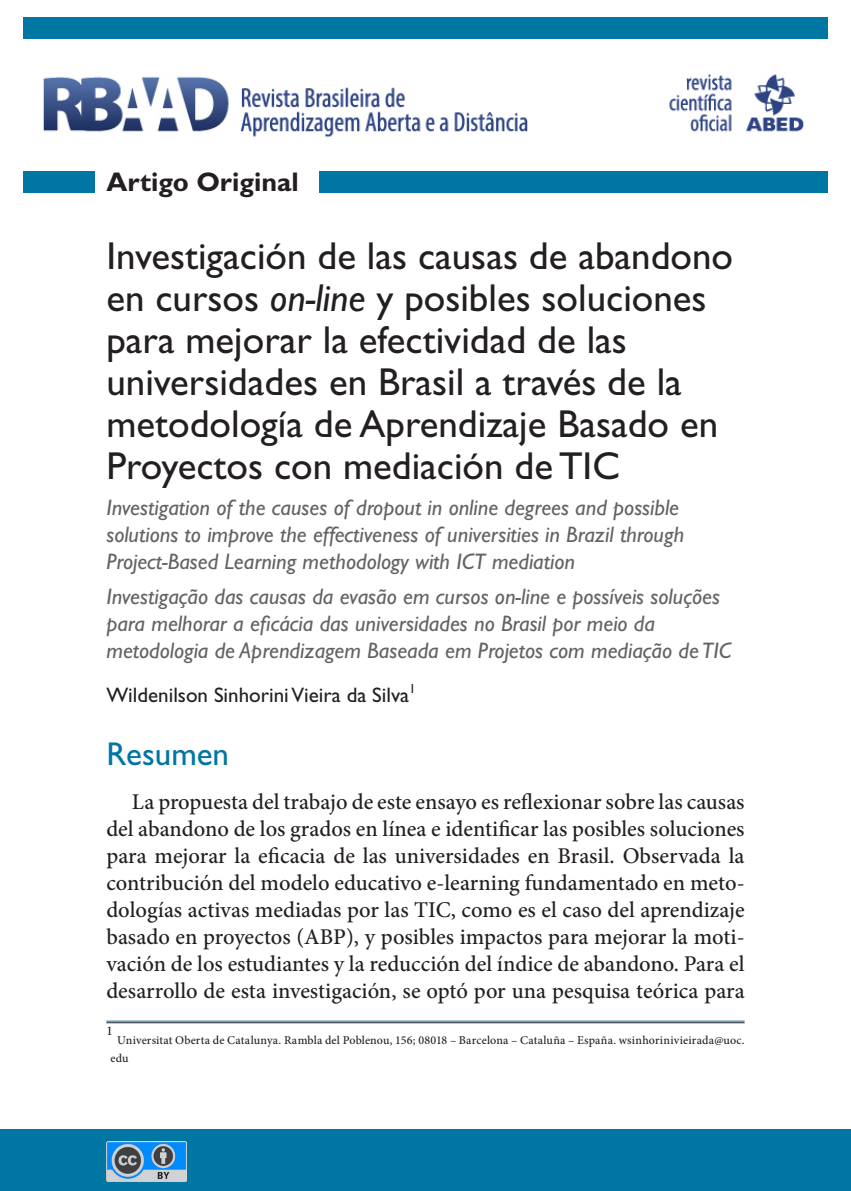
<style>
.page{position:relative;width:851px;height:1191px;background:#fff}
.page>*{position:absolute;margin:0;border:0;box-sizing:border-box;transform-origin:0 0}
.Título_Artigo{font:39px/42px "Gill Sans Std";color:#231f20}
.Titulo{font:33px "Gill Sans Std";color:#0076a3}
.secao_da_revista{font:700 27px "Gill Sans Std";color:#231f20}
.Texto_corrido{font:500 22.5px/27px "Minion Pro";color:#231f20;text-align:justify}
.titulo_artigo_traduc{font:italic 22.5px/27px "Gill Sans Std";color:#636366}
.Autor_Artigo{font:21px "Gill Sans Std";color:#231f20}
.Nota_de_rodapé_-_1a{font:500 13.05px "Minion Pro";color:#231f20}
.Nota_de_rodapé_-_1a-2{font:500 12px/18px "Minion Pro";letter-spacing:.01em;color:#231f20}
.s1{font-style:italic}
</style>
<div class="page">
<hr style="left:104px;top:0;width:1px;height:467px;background:#0076a3">
<div style="left:23px;top:17px;width:804px;height:21px;background:#0076a3"></div>
<div style="left:23px;top:171px;width:804px;height:22px;background:#0076a3"></div>
<img style="left:43px;top:65px;width:761px;height:80px">
<div style="left:0;top:1129px;width:850px;height:62px;background:#0076a3"></div>
<div style="left:95px;top:163px;width:224px;height:34px;background:#fff"></div>
<img style="left:107px;top:1141px;width:80px;height:40px">
<hr style="left:106px;top:1020px;width:638px;height:1px;background:#0076a3">
<hr style="left:106px;top:1022px;width:638px;height:1px;background:#231f20">
<p class="secao_da_revista" style="left:106px;top:166px;width:194px">Artigo Original</p>
<p class="Título_Artigo" style="left:106px;top:235px;width:628px">Investigación de las causas de abandono en cursos <span class="s1">on-line</span> y posibles soluciones para mejorar la efectividad de las universidades en Brasil a través de la metodología de Aprendizaje Basado en Proyectos con mediación de TIC</p>
<p class="titulo_artigo_traduc" style="left:106px;top:494px;width:579px">Investigation of the causes of dropout in online degrees and possible solutions to improve the effectiveness of universities in Brazil through<br>Project-Based Learning methodology with ICT mediation</p>
<p class="titulo_artigo_traduc" style="left:106px;top:583px;width:626px">Investigação das causas da evasão em cursos on-line e possíveis soluções para melhorar a eficácia das universidades no Brasil por meio da metodologia de Aprendizagem Baseada em Projetos com mediação de TIC</p>
<p class="Autor_Artigo" style="left:106px;top:683px;width:311px">Wildenilson Sinhorini Vieira da Silva<sup>1</sup></p>
<p class="Titulo" style="left:106px;top:735px;width:124px">Resumen</p>
<p class="Texto_corrido" style="left:106px;top:788px;width:639px;text-indent:26px">La propuesta del trabajo de este ensayo es reflexionar sobre las causas del abandono de los grados en línea e identificar las posibles soluciones para mejorar la eficacia de las universidades en Brasil. Observada la contribución del modelo educativo e-learning fundamentado en meto&shy;dologías activas mediadas por las TIC, como es el caso del aprendizaje basado en proyectos (ABP), y posibles impactos para mejorar la moti&shy;vación de los estudiantes y la reducción del índice de abandono. Para el desarrollo de esta investigación, se optó por una pesquisa teórica para</p>
<p class="Nota_de_rodapé_-_1a" style="left:106px;top:1022px;width:8px">1</p>
<p class="Nota_de_rodapé_-_1a-2" style="left:111px;top:1031px;width:635px;text-indent:7px">Universitat Oberta de Catalunya. Rambla del Poblenou, 156; 08018 – Barcelona – Cataluña – España. wsinhorinivieirada@uoc. edu</p>
</div>
